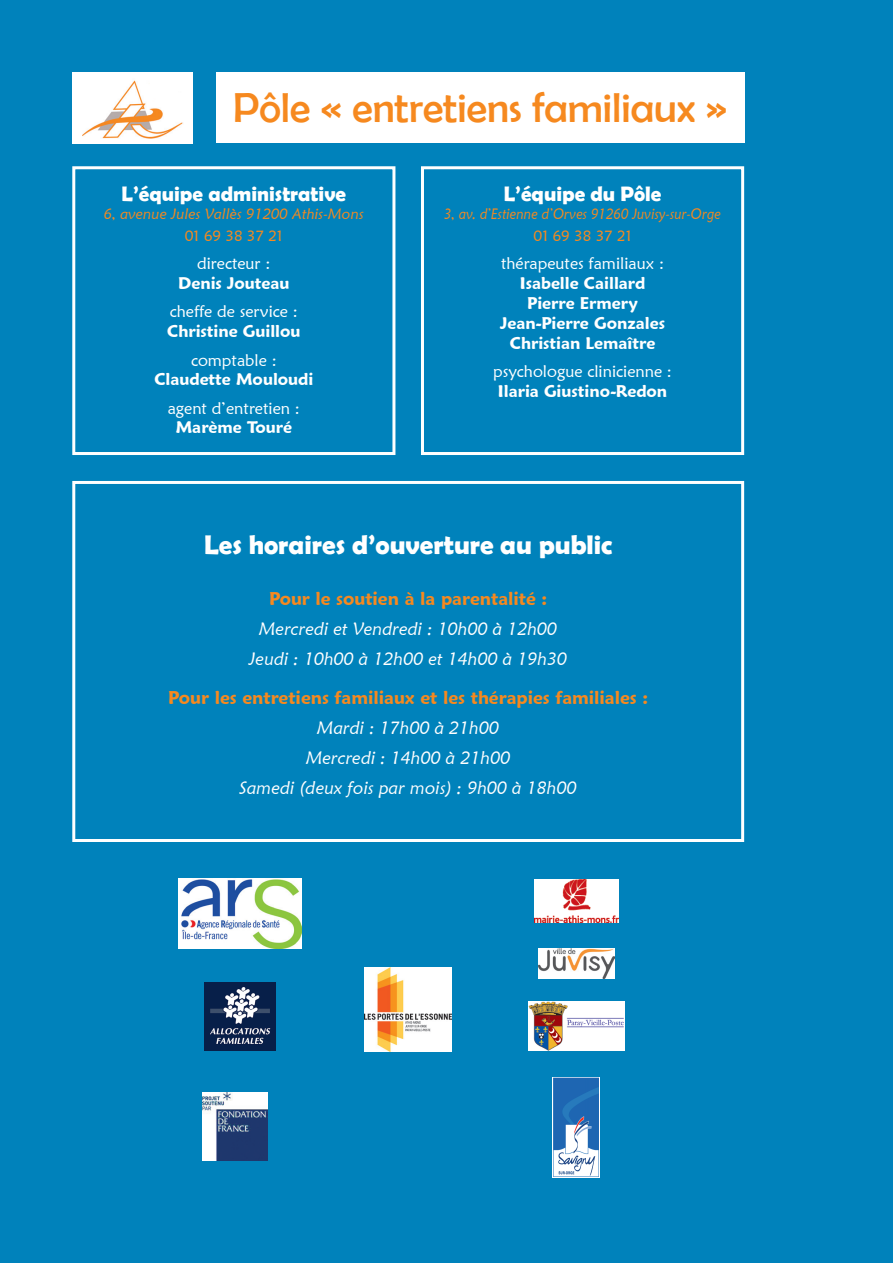
<style>
.page{position:relative;width:893px;height:1263px;background:#0082bb}
.page>*{position:absolute;margin:0;border:0;box-sizing:border-box;transform-origin:0 0}
.t1{font:42px "Berlin Sans FB";color:#f6891f}
.t2{font:700 27px "Berlin Sans FB Demi";color:#fff}
.t3{font:700 21px "Berlin Sans FB Demi";color:#fff}
.t4{font:italic 18px/30.2px "Maiandra GD";color:#fff;text-align:center}
.t5{font:600 18px "Maiandra GD";color:#f6891f}
.t6{font:600 16.5px/19.8px "Maiandra GD";color:#fff;text-align:center}
.t7{font:16.5px "Maiandra GD";color:#fff}
.t8{font:italic 15px "Maiandra GD";color:#f6891f;scale:.9 1}
.t9{font:italic 15px "Maiandra GD";color:#f6891f}
.t10{font:15px "Maiandra GD";color:#f6891f}
</style>
<div class="page">
<div style="left:72px;top:166px;width:323px;height:289px;border:3px solid #fff"></div>
<div style="left:421px;top:166px;width:323px;height:289px;border:3px solid #fff"></div>
<div style="left:72px;top:481px;width:672px;height:361px;border:3px solid #fff"></div>
<div style="left:216px;top:72px;width:528px;height:70px;background:#fff"></div>
<img style="left:179px;top:878px;width:122px;height:71px">
<img style="left:202px;top:1092px;width:66px;height:69px">
<img style="left:538px;top:948px;width:76px;height:30px">
<img style="left:205px;top:982px;width:71px;height:68px">
<img style="left:365px;top:967px;width:87px;height:85px">
<img style="left:534px;top:880px;width:84px;height:42px">
<img style="left:528px;top:1001px;width:96px;height:49px">
<img style="left:553px;top:1077px;width:47px;height:101px">
<div style="left:72px;top:72px;width:121px;height:71px;background:#fff"></div>
<img style="left:82px;top:80px;width:101px;height:59px">
<h1 class="t1" style="left:233px;top:84px;width:495px">Pôle « entretiens familiaux »</h1>
<p class="t3" style="left:122px;top:182px;width:226px">L’équipe administrative</p>
<p class="t9" style="left:104px;top:205px;width:262px">6, avenue Jules Vallès 91200 Athis-Mons</p>
<p class="t10" style="left:185px;top:227px;width:100px">01 69 38 37 21</p>
<p class="t7" style="left:197px;top:253px;width:75px">directeur :</p>
<p class="t6" style="left:178px;top:273px;width:113px">Denis Jouteau</p>
<p class="t7" style="left:170px;top:302px;width:129px">cheffe de service :</p>
<p class="t6" style="left:167px;top:321px;width:135px">Christine Guillou</p>
<p class="t7" style="left:191px;top:350px;width:87px">comptable :</p>
<p class="t6" style="left:154px;top:369px;width:160px">Claudette Mouloudi</p>
<p class="t7" style="left:168px;top:398px;width:134px">agent d’entretien :</p>
<p class="t6" style="left:176px;top:418px;width:118px">Marème Touré</p>
<p class="t3" style="left:504px;top:182px;width:159px">L’équipe du Pôle</p>
<p class="t8" style="left:444px;top:205px;width:309px">3, av. d’Estienne d’Orves 91260 Juvisy-sur-Orge</p>
<p class="t10" style="left:533px;top:227px;width:100px">01 69 38 37 21</p>
<p class="t7" style="left:501px;top:253px;width:165px">thérapeutes familiaux :</p>
<p class="t6" style="left:500px;top:273px;width:166px">Isabelle Caillard<br>Pierre Ermery<br>Jean-Pierre Gonzales<br>Christian Lemaître</p>
<p class="t7" style="left:493px;top:361px;width:180px">psychologue clinicienne :</p>
<p class="t6" style="left:498px;top:381px;width:171px">Ilaria Giustino-Redon</p>
<h2 class="t2" style="left:204px;top:529px;width:410px">Les horaires d’ouverture au public</h2>
<p class="t5" style="left:269px;top:588px;width:280px">Pour le soutien à la parentalité :</p>
<p class="t4" style="left:249px;top:613px;width:320px">Mercredi et Vendredi : 10h00 à 12h00<br>Jeudi : 10h00 à 12h00 et 14h00 à 19h30</p>
<p class="t5" style="left:168px;top:686px;width:481px">Pour les entretiens familiaux et les thérapies familiales :</p>
<p class="t4" style="left:240px;top:712px;width:339px">Mardi : 17h00 à 21h00<br>Mercredi : 14h00 à 21h00<br>Samedi (deux fois par mois) : 9h00 à 18h00</p>
</div>
